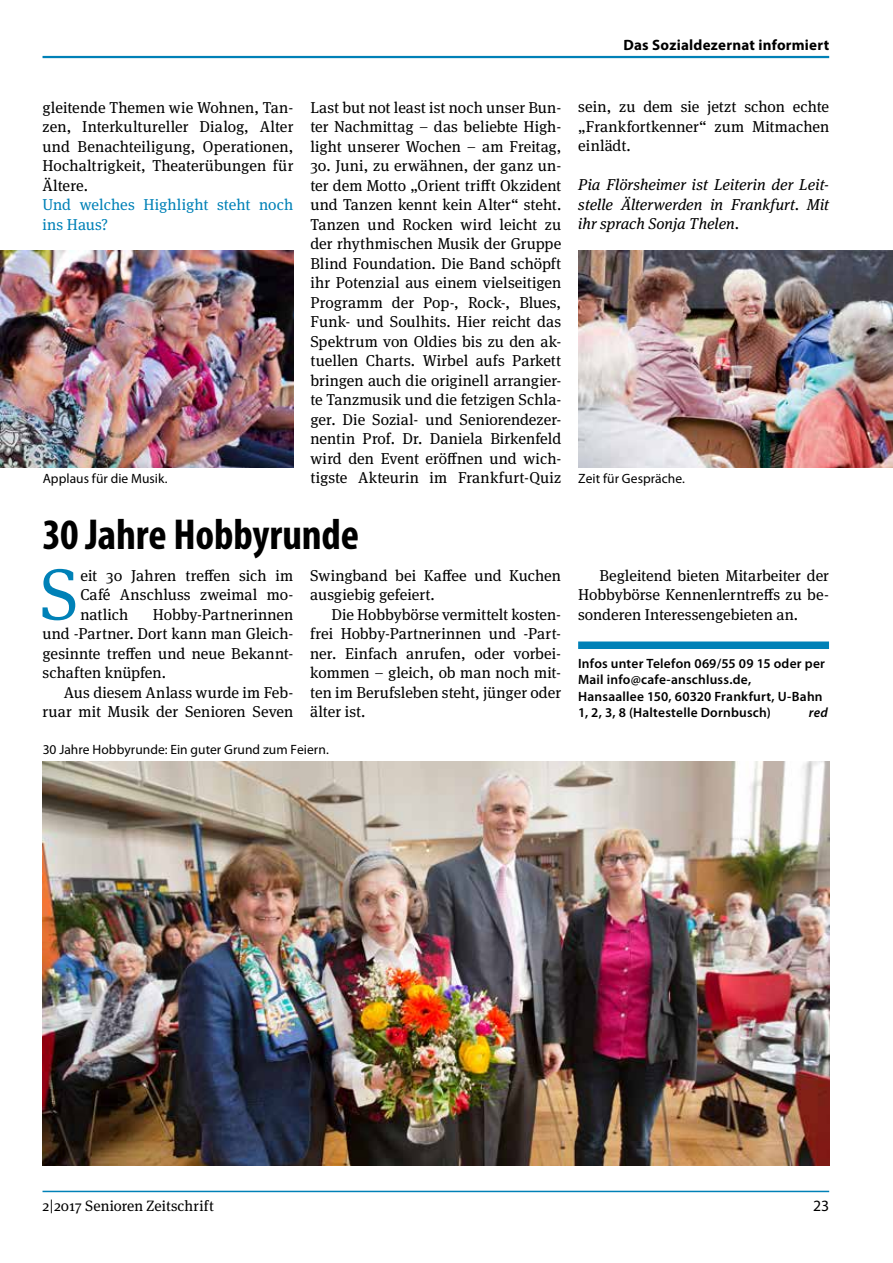
<style>
.page{position:relative;width:893px;height:1263px;background:#fff}
.page>*{position:absolute;margin:0;border:0;box-sizing:border-box;transform-origin:0 0}
.t1{font:72.3px "Meta Serif OT";color:#0081b7}
.t2{font:700 condensed 43.5px "Myriad Pro";letter-spacing:-.005em;color:#000}
.t3{font:15.75px/19.5px "Meta Serif OT";letter-spacing:.005em;color:#000;text-align:justify}
.t4{font:italic 15.75px/19.5px "Meta Serif OT";color:#000;text-align:justify}
.t5{font:15.75px/19.5px "Meta Serif OT";letter-spacing:.005em;color:#0081b7}
.t6{font:15.75px "Myriad Pro";color:#000}
.t7{font:700 15px "Myriad Pro";letter-spacing:.015em;color:#000}
.t8{font:15px "Meta Serif OT";letter-spacing:.005em;color:#000}
.t9{font:600 13.5px/16.5px "Myriad Pro";letter-spacing:.015em;color:#000}
.t10{font:13.5px "Myriad Pro";letter-spacing:.005em;color:#000}
.t11{font:italic 600 13.5px "Myriad Pro";color:#000}
</style>
<div class="page">
<hr style="left:43px;top:1191px;width:786px;height:1px;background:#0081b7">
<hr style="left:43px;top:56px;width:786px;height:2px;background:#0081b7">
<div style="left:578px;top:641px;width:251px;height:8px;background:#0081b7"></div>
<img style="left:0;top:251px;width:294px;height:217px">
<img style="left:43px;top:762px;width:786px;height:404px">
<img style="left:578px;top:251px;width:315px;height:217px">
<p class="t7" style="left:623px;top:35px;width:207px">Das Sozialdezernat informiert</p>
<p class="t3" style="left:43px;top:98px;width:252px">gleitende Themen wie Wohnen, Tan&shy;zen, Interkultureller Dialog, Alter und Benachteiligung, Operationen, Hochaltrigkeit, Theaterübungen für Ältere.</p>
<p class="t5" style="left:43px;top:195px;width:252px">Und welches Highlight steht noch ins Haus?</p>
<p class="t3" style="left:310px;top:98px;width:252px">Last but not least ist noch unser Bun&shy;ter Nachmittag – das beliebte High&shy;light unserer Wochen – am Freitag,</p>
<p class="t3" style="left:310px;top:156px;width:252px">30. Juni, zu erwähnen, der ganz un&shy;ter dem Motto „Orient trifft Okzident und Tanzen kennt kein Alter“ steht.<br>Tanzen und Rocken wird leicht zu der rhythmischen Musik der Gruppe Blind Foundation. Die Band schöpft ihr Potenzial aus einem vielseitigen Programm der Pop-, Rock-, Blues, Funk- und Soulhits. Hier reicht das Spektrum von Oldies bis zu den ak&shy;tuellen Charts. Wirbel aufs Parkett bringen auch die originell arrangier&shy;te Tanzmusik und die fetzigen Schla&shy;ger. Die Sozial- und Seniorendezer&shy;nentin Prof. Dr. Daniela Birkenfeld wird den Event eröffnen und wich&shy;tigste Akteurin im Frankfurt-Quiz</p>
<p class="t10" style="left:43px;top:471px;width:126px">Applaus für die Musik.</p>
<h2 class="t2" style="left:43px;top:508px;width:318px">30 Jahre Hobbyrunde</h2>
<h1 class="t1" style="left:40px;top:553px;width:40px">S</h1>
<p class="t3" style="left:80px;top:566px;width:215px">eit 30 Jahren treffen sich im Café Anschluss zweimal mo&shy;natlich</p>
<p class="t3" style="left:310px;top:566px;width:252px">Swingband bei Kaffee und Kuchen ausgiebig gefeiert.</p>
<p class="t3" style="left:310px;top:605px;width:252px;text-indent:21px">Die Hobbybörse vermittelt kosten&shy;frei Hobby-Partnerinnen und -Part&shy;ner. Einfach anrufen, oder vorbei&shy;kommen – gleich, ob man noch mit&shy;ten im Berufsleben steht, jünger oder älter ist.</p>
<p class="t10" style="left:43px;top:742px;width:288px">30 Jahre Hobbyrunde: Ein guter Grund zum Feiern.</p>
<p class="t3" style="left:43px;top:605px;width:252px;text-indent:110px">Hobby-Partnerinnen und -Partner. Dort kann man Gleich&shy;gesinnte treffen und neue Bekannt&shy;schaften knüpfen.</p>
<p class="t3" style="left:43px;top:683px;width:252px;text-align:right">Aus diesem Anlass wurde im Feb&shy;ruar mit Musik der Senioren Seven</p>
<p class="t3" style="left:578px;top:98px;width:252px">sein, zu dem sie jetzt schon echte „Frankfortkenner“ zum Mitmachen einlädt.</p>
<p class="t4" style="left:578px;top:176px;width:252px">Pia Flörsheimer ist Leiterin der Leit&shy;stelle Älterwerden in Frankfurt. Mit ihr sprach Sonja Thelen.</p>
<p class="t10" style="left:578px;top:471px;width:108px">Zeit für Gespräche.</p>
<p class="t3" style="left:578px;top:566px;width:252px;text-indent:21px">Begleitend bieten Mitarbeiter der Hobbybörse Kennenlerntreffs zu be&shy;sonderen Interessengebieten an.</p>
<p class="t9" style="left:578px;top:654px;width:248px">Infos unter Telefon 069/55 09 15 oder per Mail info@cafe-anschluss.de,<br>Hansaallee 150, 60320 Frankfurt, U-Bahn 1, 2, 3, 8 (Haltestelle Dornbusch)</p>
<p class="t11" style="left:809px;top:704px;width:20px">red</p>
<p class="t8" style="left:43px;top:1197px;width:173px">2|2017 Senioren Zeitschrift</p>
<p class="t6" style="left:813px;top:1197px;width:18px">23</p>
</div>
